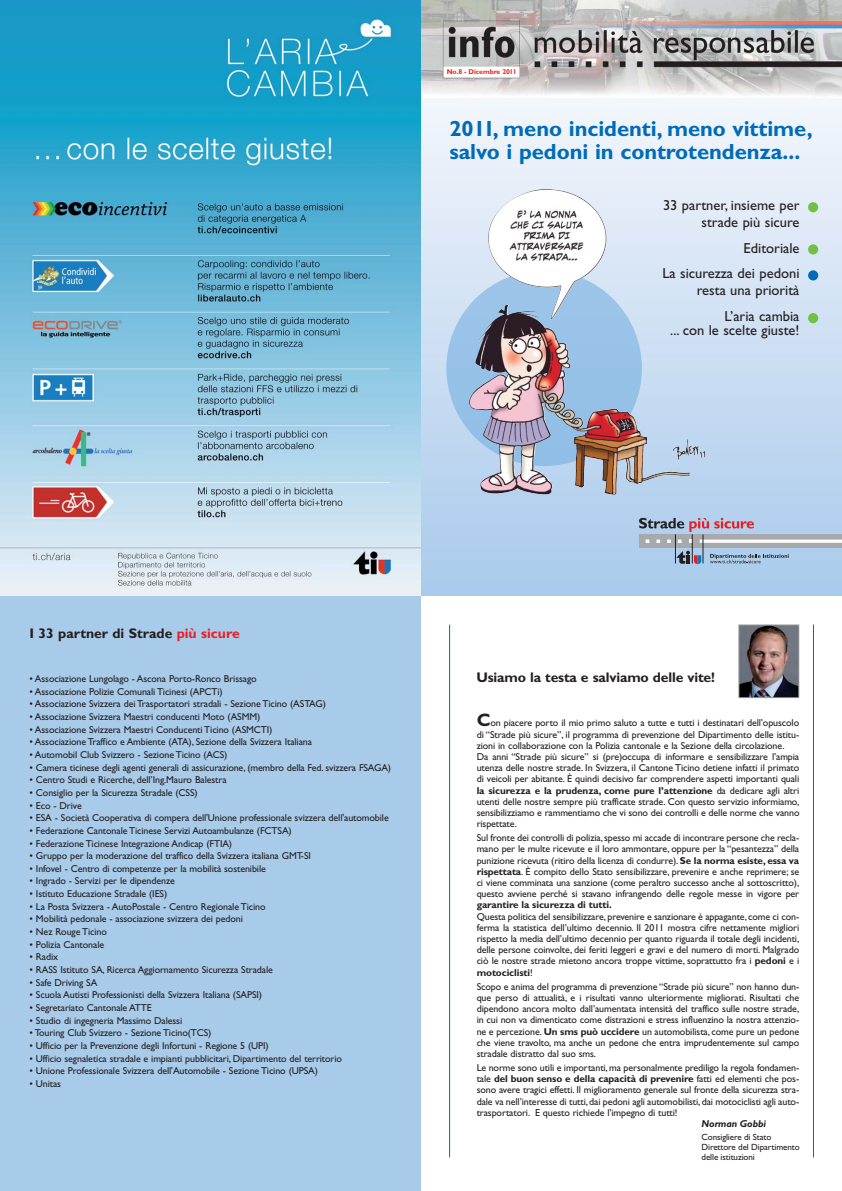
<style>
.page{position:relative;width:842px;height:1191px;background:#fff}
.page>*{position:absolute;margin:0;border:0;box-sizing:border-box;transform-origin:0 0}
.t1{font:700 22px/23px "Gill Sans CE";letter-spacing:-.005em;color:#006bb7}
.t2{font:14.5px/25.5px "Gill Sans CE";color:#231f20;text-align:right}
.t3{font:700 14px "Gill Sans CE";letter-spacing:-.01em;color:#231f20}
.t4{font:10px/11.2px "Gill Sans CE";letter-spacing:-.01em;color:#231f20;text-align:justify}
.t5{font:700 10px "Gill Sans CE";letter-spacing:-.01em;color:#231f20}
.t6{font:italic 700 10px "Gill Sans CE";letter-spacing:-.01em;color:#231f20}
.t7{font:9px/10px "Gill Sans CE";letter-spacing:-.01em;color:#231f20}
.t8{font:700 7px "Gill Sans CE";letter-spacing:-.01em;color:#ea2622}
.s1{color:#ed1c24}
.s2{font-weight:700;font-size:18px}
.s3{font-weight:700}
</style>
<div class="page">
<div style="left:421px;top:49px;width:421px;height:546px;background:linear-gradient(to bottom,#fafafd,#a8caeb)"></div>
<img style="left:446px;top:270px;width:23px;height:196px">
<div style="left:0;top:594px;width:421px;height:597px;background:#a8cbea"></div>
<img style="left:421px;top:0;width:421px;height:98px">
<img style="left:0;top:0;width:421px;height:595px">
<img style="left:741px;top:627px;width:56px;height:69px">
<div style="left:739px;top:625px;width:60px;height:73px;border:1px solid #939598"></div>
<hr style="left:449px;top:624px;width:1px;height:533px;background:#006bb7">
<hr style="left:813px;top:624px;width:1px;height:533px;background:#006bb7">
<div style="left:639px;top:534px;width:203px;height:14px;background:#a7a9ac"></div>
<svg style="left:789px;top:539px;width:53px;height:4px"></svg>
<svg style="left:639px;top:518px;width:150px;height:46px"></svg>
<div style="left:808px;top:202px;width:10px;height:10px;background:#72bf44;border-radius:50%"></div>
<div style="left:808px;top:244px;width:10px;height:10px;background:#72bf44;border-radius:50%"></div>
<div style="left:808px;top:270px;width:10px;height:10px;background:#006bb7;border-radius:50%"></div>
<div style="left:808px;top:313px;width:10px;height:10px;background:#72bf44;border-radius:50%"></div>
<img style="left:469px;top:188px;width:220px;height:307px">
<p class="t8" style="left:447px;top:70px;width:72px">No.8 - Dicembre 2011</p>
<h1 class="t1" style="left:449px;top:120px;width:365px">2011, meno incidenti, meno vittime, salvo i pedoni in controtendenza...</h1>
<h2 class="t2" style="left:663px;top:198px;width:138px;line-height:17px">33 partner, insieme per strade più sicure</h2>
<h2 class="t2" style="left:662px;top:236px;width:139px">Editoriale<br>La sicurezza dei pedoni</h2>
<h2 class="t2" style="left:697px;top:279px;width:104px">resta una priorità<br>L’aria cambia</h2>
<h2 class="t2" style="left:670px;top:319px;width:131px">... con le scelte giuste!</h2>
<h3 class="t3" style="left:30px;top:629px;width:212px">I 33 partner di Strade <span class="s1">più sicure</span></h3>
<p class="t4" style="left:30px;top:674px;width:229px">• Associazione Lungolago - Ascona Porto-Ronco Brissago</p>
<p class="t4" style="left:30px;top:687px;width:195px">• Associazione Polizie Comunali Ticinesi (APCTi)</p>
<p class="t4" style="left:30px;top:699px;width:298px">• Associazione Svizzera dei Trasportatori stradali - Sezione Ticino (ASTAG)</p>
<p class="t4" style="left:30px;top:712px;width:232px">• Associazione Svizzera Maestri conducenti Moto (ASMM)</p>
<p class="t4" style="left:30px;top:724px;width:244px">• Associazione Svizzera Maestri Conducenti Ticino (ASMCTI)</p>
<p class="t4" style="left:30px;top:737px;width:284px">• Associazione Traffico e Ambiente (ATA), Sezione della Svizzera Italiana</p>
<p class="t4" style="left:30px;top:750px;width:199px">• Automobil Club Svizzero - Sezione Ticino (ACS)</p>
<p class="t4" style="left:30px;top:762px;width:363px">• Camera ticinese degli agenti generali di assicurazione, (membro della Fed. svizzera FSAGA)</p>
<p class="t4" style="left:30px;top:775px;width:199px">• Centro Studi e Ricerche, dell’Ing.Mauro Balestra</p>
<p class="t4" style="left:30px;top:788px;width:170px">• Consiglio per la Sicurezza Stradale (CSS)</p>
<p class="t4" style="left:30px;top:800px;width:54px">• Eco - Drive</p>
<p class="t4" style="left:30px;top:813px;width:361px">• ESA - Società Cooperativa di compera dell'Unione professionale svizzera dell'automobile</p>
<p class="t4" style="left:30px;top:826px;width:264px">• Federazione Cantonale Ticinese Servizi Autoambulanze (FCTSA)</p>
<p class="t4" style="left:30px;top:838px;width:204px">• Federazione Ticinese Integrazione Andicap (FTIA)</p>
<p class="t4" style="left:30px;top:851px;width:283px">• Gruppo per la moderazione del traffico della Svizzera italiana GMT-SI</p>
<p class="t4" style="left:30px;top:864px;width:238px">• Infovel - Centro di competenze per la mobilità sostenibile</p>
<p class="t4" style="left:30px;top:876px;width:147px">• Ingrado - Servizi per le dipendenze</p>
<p class="t4" style="left:30px;top:889px;width:139px">• Istituto Educazione Stradale (IES)</p>
<p class="t4" style="left:30px;top:902px;width:238px">• La Posta Svizzera - AutoPostale - Centro Regionale Ticino</p>
<p class="t4" style="left:30px;top:914px;width:215px">• Mobilità pedonale - associazione svizzera dei pedoni</p>
<p class="t4" style="left:30px;top:927px;width:79px">• Nez Rouge Ticino</p>
<p class="t4" style="left:30px;top:940px;width:76px">• Polizia Cantonale</p>
<p class="t4" style="left:30px;top:952px;width:30px">• Radix</p>
<p class="t4" style="left:30px;top:965px;width:245px">• RASS Istituto SA, Ricerca Aggiornamento Sicurezza Stradale</p>
<p class="t4" style="left:30px;top:977px;width:69px">• Safe Driving SA</p>
<p class="t4" style="left:30px;top:990px;width:234px">• Scuola Autisti Professionisti della Svizzera Italiana (SAPSI)</p>
<p class="t4" style="left:30px;top:1003px;width:124px">• Segretariato Cantonale ATTE</p>
<p class="t4" style="left:30px;top:1015px;width:154px">• Studio di ingegneria Massimo Dalessi</p>
<p class="t4" style="left:30px;top:1028px;width:183px">• Touring Club Svizzero - Sezione Ticino(TCS)</p>
<p class="t4" style="left:30px;top:1041px;width:241px">• Ufficio per la Prevenzione degli Infortuni - Regione 5 (UPI)</p>
<p class="t4" style="left:30px;top:1053px;width:314px">• Ufficio segnaletica stradale e impianti pubblicitari, Dipartimento del territorio</p>
<p class="t4" style="left:30px;top:1066px;width:290px">• Unione Professionale Svizzera dell'Automobile - Sezione Ticino (UPSA)</p>
<p class="t4" style="left:30px;top:1079px;width:33px">• Unitas</p>
<h3 class="t3" style="left:476px;top:672px;width:240px">Usiamo la testa e salviamo delle vite!</h3>
<p class="t4" style="left:477px;top:718px;width:324px;text-align:left"><span class="s2">C</span>on piacere porto il mio primo saluto a tutte e tutti i destinatari dell’opuscolo di “Strade più sicure”, il programma di prevenzione del Dipartimento delle istitu&shy;zioni in collaborazione con la Polizia cantonale e la Sezione della circolazione.<br>Da anni “Strade più sicure” si (pre)occupa di informare e sensibilizzare l’ampia utenza delle nostre strade. In Svizzera, il Cantone Ticino detiene infatti il primato di veicoli per abitante. È quindi decisivo far comprendere aspetti importanti quali <span class="s3">la sicurezza e la prudenza, come pure l’attenzione</span> da dedicare agli altri utenti delle nostre sempre più trafficate strade. Con questo servizio informiamo, sensibilizziamo e rammentiamo che vi sono dei controlli e delle norme che vanno rispettate.</p>
<p class="t4" style="left:477px;top:833px;width:324px">Sul fronte dei controlli di polizia, spesso mi accade di incontrare persone che recla&shy;mano per le multe ricevute e il loro ammontare, oppure per la “pesantezza” della punizione ricevuta (ritiro della licenza di condurre). <span class="s3">Se la norma esiste, essa va rispettata</span>. È compito dello Stato sensibilizzare, prevenire e anche reprimere; se ci viene comminata una sanzione (come peraltro successo anche al sottoscritto), questo avviene perché si stavano infrangendo delle regole messe in vigore per</p>
<p class="t5" style="left:477px;top:901px;width:137px">garantire la sicurezza di tutti.</p>
<p class="t4" style="left:477px;top:911px;width:324px">Questa politica del sensibilizzare, prevenire e sanzionare è appagante, come ci con&shy;ferma la statistica dell’ultimo decennio. Il 2011 mostra cifre nettamente migliori rispetto la media dell’ultimo decennio per quanto riguarda il totale degli incidenti, delle persone coinvolte, dei feriti leggeri e gravi e del numero di morti. Malgrado ciò le nostre strade mietono ancora troppe vittime, soprattutto fra i <span class="s3">pedoni</span> e i <span class="s3">motociclisti</span>!</p>
<p class="t4" style="left:477px;top:981px;width:324px">Scopo e anima del programma di prevenzione “Strade più sicure” non hanno dun&shy;que perso di attualità, e i risultati vanno ulteriormente migliorati. Risultati che dipendono ancora molto dall’aumentata intensità del traffico sulle nostre strade, in cui non va dimenticato come distrazioni e stress influenzino la nostra attenzio&shy;ne e percezione. <span class="s3">Un sms può uccidere</span> un automobilista, come pure un pedone che viene travolto, ma anche un pedone che entra imprudentemente sul campo stradale distratto dal suo sms.</p>
<p class="t4" style="left:477px;top:1063px;width:324px">Le norme sono utili e importanti, ma personalmente prediligo la regola fondamen&shy;tale <span class="s3">del buon senso e della capacità di prevenire</span> fatti ed elementi che pos&shy;sono avere tragici effetti. Il miglioramento generale sul fronte della sicurezza stra&shy;dale va nell’interesse di tutti, dai pedoni agli automobilisti, dai motociclisti agli auto&shy;trasportatori. E questo richiede l’impegno di tutti!</p>
<p class="t6" style="left:701px;top:1120px;width:66px">Norman Gobbi</p>
<p class="t7" style="left:701px;top:1133px;width:100px">Consigliere di Stato<br>Direttore del Dipartimento delle istituzioni</p>
</div>
